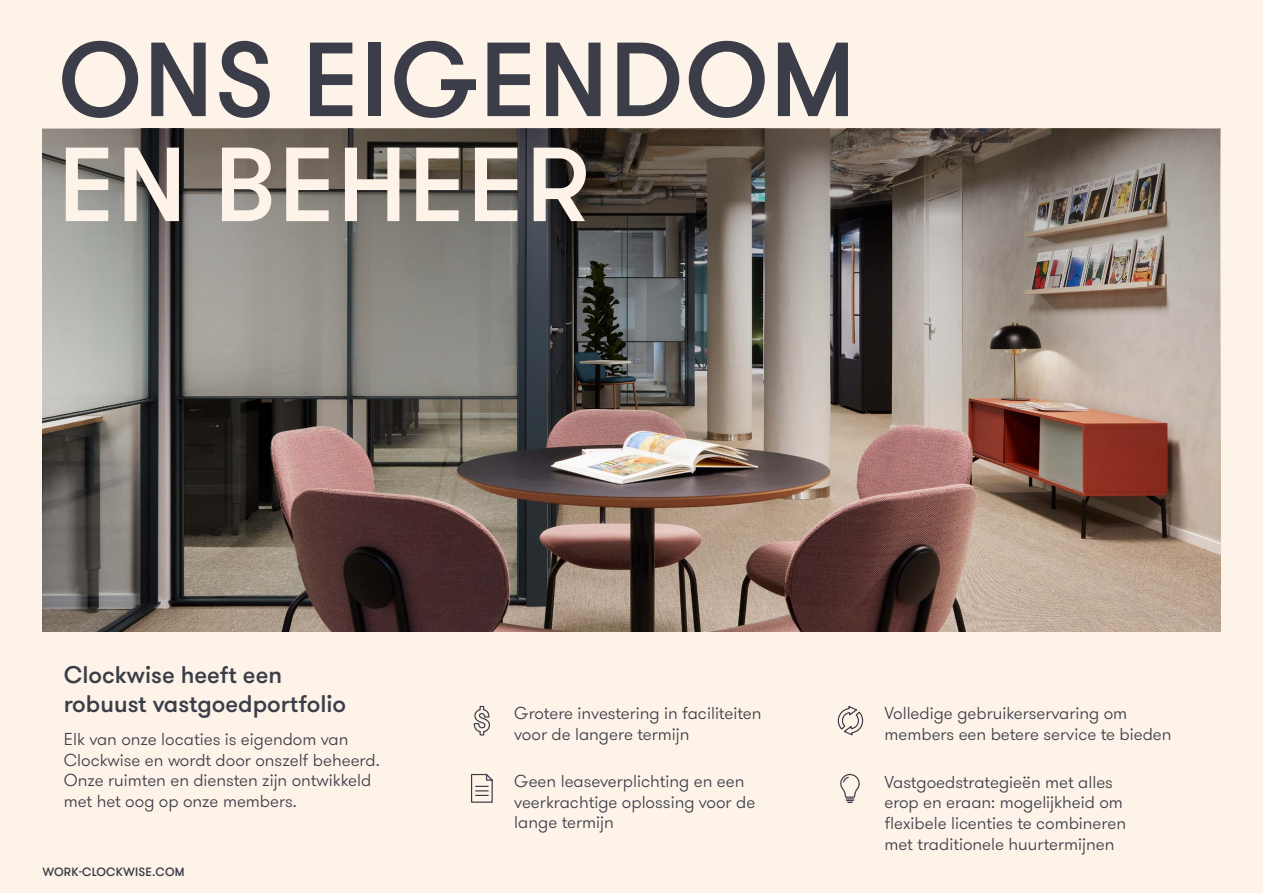
<style>
.page{position:relative;width:1263px;height:893px;background:#fdf3e8}
.page>*{position:absolute;margin:0;border:0;box-sizing:border-box;transform-origin:0 0}
.t1{font:500 105px "GT Walsheim Pro";letter-spacing:.015em;color:#3b3d48}
.t2{font:500 105px "GT Walsheim Pro";letter-spacing:.015em;color:#fdf3e8}
.t3{font:500 24px/28.8px "GT Walsheim Pro";color:#3b3d48}
.t4{font:300 17.25px/20.7px "GT Walsheim Pro";color:#3b3d48}
.t5{font:500 12px "GT Walsheim Pro";letter-spacing:.015em;color:#3b3d48}
</style>
<div class="page">
<img style="left:43px;top:463px;width:1177px;height:168px">
<img style="left:43px;top:129px;width:1177px;height:334px">
<svg style="left:473px;top:705px;width:17px;height:31px"></svg>
<svg style="left:471px;top:773px;width:22px;height:30px"></svg>
<svg style="left:837px;top:706px;width:27px;height:30px"></svg>
<svg style="left:840px;top:773px;width:20px;height:30px"></svg>
<h1 class="t1" style="left:58px;top:14px;width:799px">ONS EIGENDOM</h1>
<h1 class="t2" style="left:58px;top:119px;width:533px">EN BEHEER</h1>
<h2 class="t3" style="left:64px;top:661px;width:284px">Clockwise heeft een robuust vastgoedportfolio</h2>
<p class="t4" style="left:64px;top:729px;width:317px">Elk van onze locaties is eigendom van Clockwise en wordt door onszelf beheerd.<br>Onze ruimten en diensten zijn ontwikkeld met het oog op onze members.</p>
<p class="t5" style="left:43px;top:864px;width:143px">WORK-CLOCKWISE.COM</p>
<p class="t4" style="left:514px;top:703px;width:249px">Grotere investering in faciliteiten voor de langere termijn</p>
<p class="t4" style="left:514px;top:771px;width:242px">Geen leaseverplichting en een veerkrachtige oplossing voor de lange termijn</p>
<p class="t4" style="left:884px;top:703px;width:289px">Volledige gebruikerservaring om members een betere service te bieden</p>
<p class="t4" style="left:884px;top:771px;width:243px">Vastgoedstrategieën met alles erop en eraan: mogelijkheid om flexibele licenties te combineren met traditionele huurtermijnen</p>
</div>
